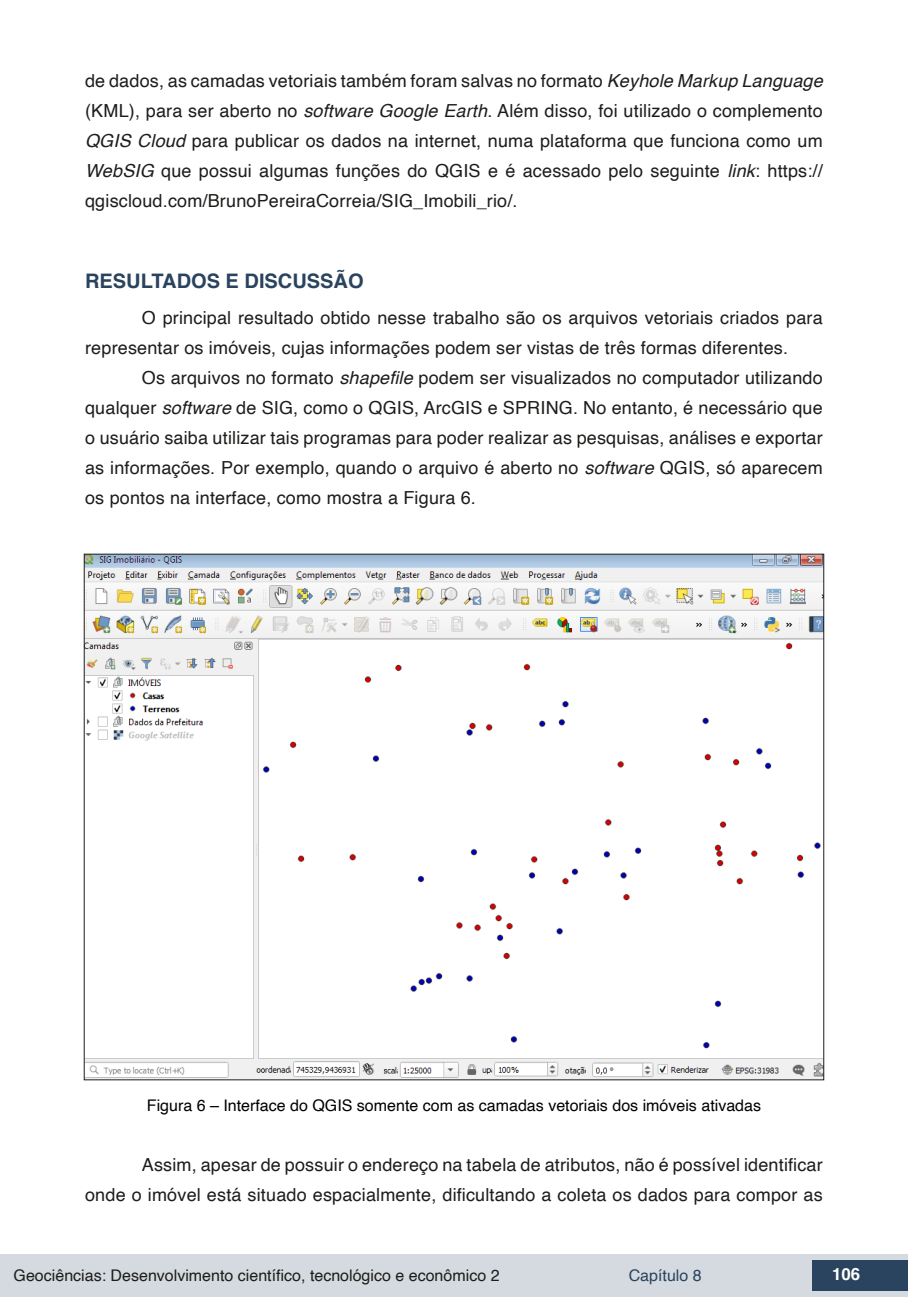
<style>
.page{position:relative;width:908px;height:1304px;background:#fff}
.page>*{position:absolute;margin:0;border:0;box-sizing:border-box;transform-origin:0 0}
.t1{font:700 20px "Helvetica";color:#2a435e}
.t2{font:18px/30px "Helvetica";letter-spacing:.01em;color:#1d1d1b;text-align:justify}
.t3{font:700 16.8px "Helvetica";color:#fff}
.t4{font:16px "Helvetica";color:#000}
.t5{font:16px "Helvetica";color:#1d1d1b}
.t6{font:16px "Helvetica";color:#2a435e}
.s1{font-style:italic}
</style>
<div class="page">
<div style="left:0;top:1254px;width:906px;height:43px;background:#d4dadf"></div>
<div style="left:812px;top:1261px;width:95px;height:30px;background:#2a435e"></div>
<img style="left:86px;top:556px;width:735px;height:522px">
<p class="t2" style="left:85px;top:66px;width:739px">de dados, as camadas vetoriais também foram salvas no formato <span class="s1">Keyhole Markup Language </span>(KML), para ser aberto no <span class="s1">software Google Earth</span>. Além disso, foi utilizado o complemento <span class="s1">QGIS Cloud</span> para publicar os dados na internet, numa plataforma que funciona como um <span class="s1">WebSIG</span> que possui algumas funções do QGIS e é acessado pelo seguinte <span class="s1">link</span>: https:// qgiscloud.com/BrunoPereiraCorreia/SIG_Imobili_rio/.</p>
<p class="t1" style="left:85px;top:269px;width:280px">RESULTADOS E DISCUSSÃO</p>
<p class="t2" style="left:85px;top:303px;width:738px;text-indent:57px">O principal resultado obtido nesse trabalho são os arquivos vetoriais criados para representar os imóveis, cujas informações podem ser vistas de três formas diferentes.</p>
<p class="t2" style="left:85px;top:363px;width:738px;text-indent:57px">Os arquivos no formato <span class="s1">shapefile</span> podem ser visualizados no computador utilizando qualquer <span class="s1">software</span> de SIG, como o QGIS, ArcGIS e SPRING. No entanto, é necessário que o usuário saiba utilizar tais programas para poder realizar as pesquisas, análises e exportar as informações. Por exemplo, quando o arquivo é aberto no <span class="s1">software</span> QGIS, só aparecem os pontos na interface, como mostra a Figura 6.</p>
<p class="t4" style="left:147px;top:1093px;width:615px">Figura 6 – Interface do QGIS somente com as camadas vetoriais dos imóveis ativadas</p>
<p class="t2" style="left:85px;top:1150px;width:738px;text-align:right">Assim, apesar de possuir o endereço na tabela de atributos, não é possível identificar<br>onde o imóvel está situado espacialmente, dificultando a coleta os dados para compor as</p>
<p class="t5" style="left:14px;top:1263px;width:487px">Geociências: Desenvolvimento científico, tecnológico e econômico 2</p>
<p class="t6" style="left:628px;top:1263px;width:74px">Capítulo 8</p>
<p class="t3" style="left:831px;top:1264px;width:30px">106</p>
</div>
